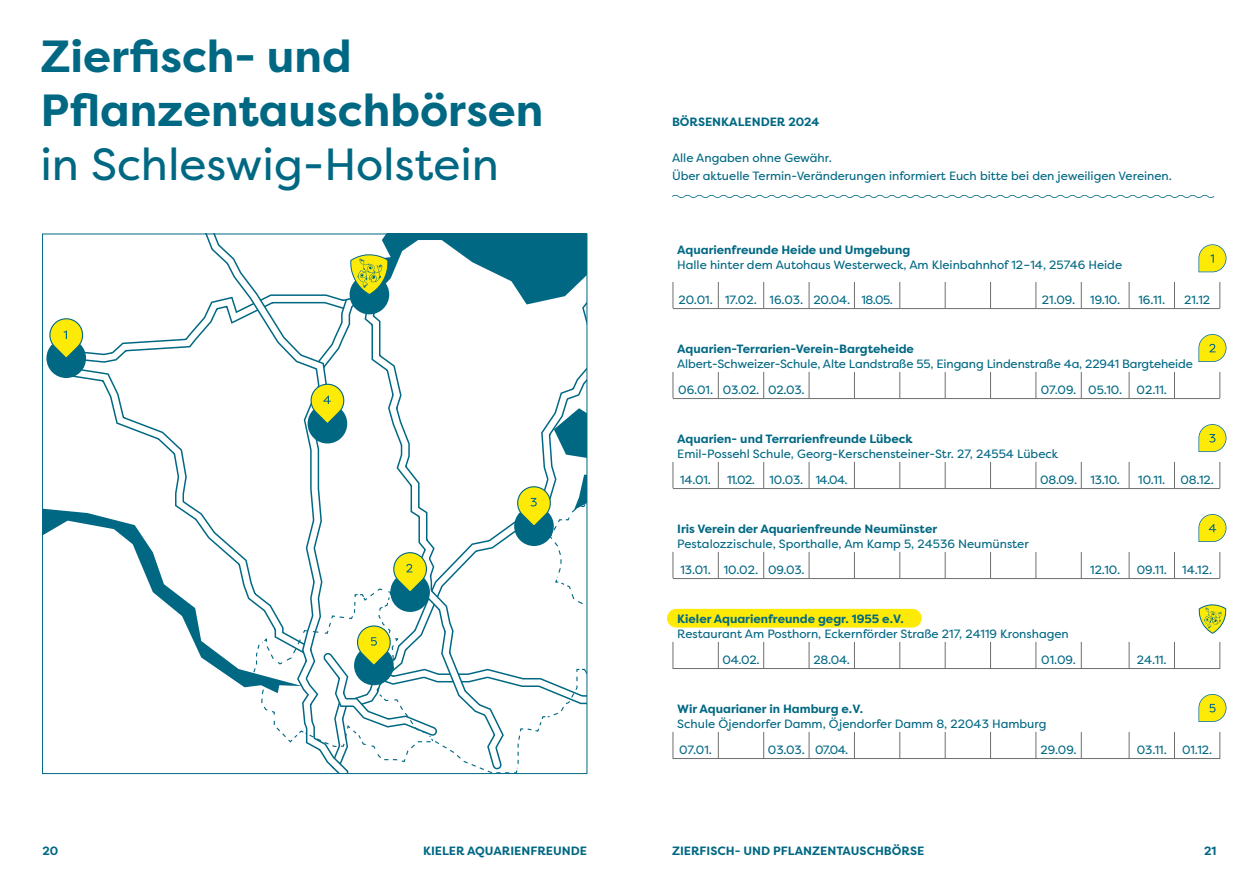
<style>
.page{position:relative;width:1259px;height:893px;background:#fff}
.page>*{position:absolute;margin:0;border:0;box-sizing:border-box;transform-origin:0 0}
.t1{font:700 45px/54px "Filson Pro";color:#006883}
.t2{font:45px "Filson Pro";color:#006883}
.t3{font:12px/18px "Filson Pro";color:#006883}
.t4{font:700 12px "Filson Pro";color:#006883}
.t5{font:12px "Filson Pro";letter-spacing:-.05em;color:#006883}
</style>
<div class="page">
<svg style="left:44px;top:236px;width:541px;height:299px"></svg>
<svg style="left:49px;top:293px;width:99px;height:288px"></svg>
<svg style="left:389px;top:269px;width:196px;height:215px"></svg>
<svg style="left:368px;top:292px;width:137px;height:192px"></svg>
<svg style="left:151px;top:236px;width:214px;height:452px"></svg>
<div style="left:349px;top:275px;width:40px;height:39px;background:#006883;border-radius:50%"></div>
<svg style="left:350px;top:254px;width:39px;height:40px"></svg>
<div style="left:308px;top:404px;width:39px;height:39px;background:#006883;border-radius:50%"></div>
<svg style="left:308px;top:383px;width:39px;height:40px"></svg>
<div style="left:46px;top:338px;width:40px;height:40px;background:#006883;border-radius:50%"></div>
<svg style="left:47px;top:317px;width:39px;height:40px"></svg>
<svg style="left:250px;top:484px;width:335px;height:288px"></svg>
<svg style="left:1198px;top:244px;width:28px;height:28px"></svg>
<svg style="left:1198px;top:334px;width:28px;height:28px"></svg>
<svg style="left:1198px;top:424px;width:28px;height:28px"></svg>
<svg style="left:1198px;top:514px;width:28px;height:28px"></svg>
<svg style="left:1198px;top:694px;width:28px;height:28px"></svg>
<div style="left:667px;top:609px;width:254px;height:19px;background:#fdea07;border-radius:9px"></div>
<svg style="left:1198px;top:604px;width:28px;height:30px"></svg>
<svg style="left:672px;top:282px;width:1px;height:26px"></svg>
<svg style="left:718px;top:282px;width:1px;height:26px"></svg>
<svg style="left:763px;top:282px;width:1px;height:26px"></svg>
<svg style="left:808px;top:282px;width:1px;height:26px"></svg>
<svg style="left:854px;top:282px;width:1px;height:26px"></svg>
<svg style="left:899px;top:282px;width:1px;height:26px"></svg>
<svg style="left:945px;top:282px;width:1px;height:26px"></svg>
<svg style="left:990px;top:282px;width:1px;height:26px"></svg>
<svg style="left:1035px;top:282px;width:1px;height:26px"></svg>
<svg style="left:1081px;top:282px;width:1px;height:26px"></svg>
<svg style="left:1128px;top:282px;width:1px;height:26px"></svg>
<svg style="left:1174px;top:282px;width:1px;height:26px"></svg>
<svg style="left:1219px;top:282px;width:1px;height:26px"></svg>
<svg style="left:672px;top:372px;width:1px;height:26px"></svg>
<svg style="left:718px;top:372px;width:1px;height:26px"></svg>
<svg style="left:763px;top:372px;width:1px;height:26px"></svg>
<svg style="left:808px;top:372px;width:1px;height:26px"></svg>
<svg style="left:854px;top:372px;width:1px;height:26px"></svg>
<svg style="left:899px;top:372px;width:1px;height:26px"></svg>
<svg style="left:945px;top:372px;width:1px;height:26px"></svg>
<svg style="left:990px;top:372px;width:1px;height:26px"></svg>
<svg style="left:1035px;top:372px;width:1px;height:26px"></svg>
<svg style="left:1081px;top:372px;width:1px;height:26px"></svg>
<svg style="left:1128px;top:372px;width:1px;height:26px"></svg>
<svg style="left:1174px;top:372px;width:1px;height:26px"></svg>
<svg style="left:1219px;top:372px;width:1px;height:26px"></svg>
<svg style="left:672px;top:462px;width:1px;height:26px"></svg>
<svg style="left:718px;top:462px;width:1px;height:26px"></svg>
<svg style="left:763px;top:462px;width:1px;height:26px"></svg>
<svg style="left:808px;top:462px;width:1px;height:26px"></svg>
<svg style="left:854px;top:462px;width:1px;height:26px"></svg>
<svg style="left:899px;top:462px;width:1px;height:26px"></svg>
<svg style="left:945px;top:462px;width:1px;height:26px"></svg>
<svg style="left:990px;top:462px;width:1px;height:26px"></svg>
<svg style="left:1035px;top:462px;width:1px;height:26px"></svg>
<svg style="left:1081px;top:462px;width:1px;height:26px"></svg>
<svg style="left:1128px;top:462px;width:1px;height:26px"></svg>
<svg style="left:1174px;top:462px;width:1px;height:26px"></svg>
<svg style="left:1219px;top:462px;width:1px;height:26px"></svg>
<svg style="left:672px;top:552px;width:1px;height:26px"></svg>
<svg style="left:718px;top:552px;width:1px;height:26px"></svg>
<svg style="left:763px;top:552px;width:1px;height:26px"></svg>
<svg style="left:808px;top:552px;width:1px;height:26px"></svg>
<svg style="left:854px;top:552px;width:1px;height:26px"></svg>
<svg style="left:899px;top:552px;width:1px;height:26px"></svg>
<svg style="left:945px;top:552px;width:1px;height:26px"></svg>
<svg style="left:990px;top:552px;width:1px;height:26px"></svg>
<svg style="left:1035px;top:552px;width:1px;height:26px"></svg>
<svg style="left:1081px;top:552px;width:1px;height:26px"></svg>
<svg style="left:1128px;top:552px;width:1px;height:26px"></svg>
<svg style="left:1174px;top:552px;width:1px;height:26px"></svg>
<svg style="left:1219px;top:552px;width:1px;height:26px"></svg>
<svg style="left:672px;top:642px;width:1px;height:27px"></svg>
<svg style="left:718px;top:642px;width:1px;height:26px"></svg>
<svg style="left:763px;top:642px;width:1px;height:26px"></svg>
<svg style="left:808px;top:642px;width:1px;height:26px"></svg>
<svg style="left:854px;top:642px;width:1px;height:26px"></svg>
<svg style="left:899px;top:642px;width:1px;height:26px"></svg>
<svg style="left:945px;top:642px;width:1px;height:26px"></svg>
<svg style="left:990px;top:642px;width:1px;height:26px"></svg>
<svg style="left:1035px;top:642px;width:1px;height:26px"></svg>
<svg style="left:1081px;top:642px;width:1px;height:26px"></svg>
<svg style="left:1128px;top:642px;width:1px;height:26px"></svg>
<svg style="left:1174px;top:642px;width:1px;height:26px"></svg>
<svg style="left:1219px;top:642px;width:1px;height:27px"></svg>
<svg style="left:672px;top:732px;width:1px;height:27px"></svg>
<svg style="left:718px;top:732px;width:1px;height:26px"></svg>
<svg style="left:763px;top:732px;width:1px;height:26px"></svg>
<svg style="left:808px;top:732px;width:1px;height:26px"></svg>
<svg style="left:854px;top:732px;width:1px;height:26px"></svg>
<svg style="left:899px;top:732px;width:1px;height:26px"></svg>
<svg style="left:945px;top:732px;width:1px;height:26px"></svg>
<svg style="left:990px;top:732px;width:1px;height:26px"></svg>
<svg style="left:1035px;top:732px;width:1px;height:26px"></svg>
<svg style="left:1081px;top:732px;width:1px;height:26px"></svg>
<svg style="left:1128px;top:732px;width:1px;height:26px"></svg>
<svg style="left:1174px;top:732px;width:1px;height:26px"></svg>
<svg style="left:1219px;top:732px;width:1px;height:27px"></svg>
<hr style="left:673px;top:668px;width:546px;height:1px;background:#6f6f6e">
<hr style="left:673px;top:758px;width:546px;height:1px;background:#6f6f6e">
<hr style="left:673px;top:308px;width:546px;height:1px;background:#70706f">
<hr style="left:673px;top:398px;width:546px;height:1px;background:#70706f">
<hr style="left:673px;top:488px;width:546px;height:1px;background:#70706f">
<hr style="left:673px;top:578px;width:546px;height:1px;background:#70706f">
<svg style="left:672px;top:195px;width:542px;height:3px"></svg>
<h1 class="t1" style="left:40px;top:30px;width:504px">Zierfisch- und<br>Pflanzentauschbörsen</h1>
<h1 class="t2" style="left:40px;top:137px;width:460px">in Schleswig-Holstein</h1>
<p class="t3" style="left:672px;top:149px;width:501px">Alle Angaben ohne Gewähr.<br>Über aktuelle Termin-Veränderungen informiert Euch bitte bei den jeweiligen Vereinen.</p>
<p class="t4" style="left:672px;top:115px;width:149px">BÖRSENKALENDER 2024</p>
<p class="t4" style="left:677px;top:243px;width:234px">Aquarienfreunde Heide und Umgebung</p>
<p class="t3" style="left:677px;top:256px;width:446px">Halle hinter dem Autohaus Westerweck, Am Kleinbahnhof 12 – 14, 25746 Heide</p>
<p class="t3" style="left:678px;top:291px;width:216px">20.01. 17.02. 16.03. 20.04. 18.05.</p>
<p class="t3" style="left:1042px;top:291px;width:80px">21.09. 19.10.</p>
<p class="t3" style="left:1138px;top:291px;width:28px">16.11.</p>
<p class="t3" style="left:1184px;top:291px;width:28px">21.12</p>
<p class="t4" style="left:677px;top:342px;width:238px">Aquarien-Terrarien-Verein-Bargteheide</p>
<p class="t3" style="left:677px;top:355px;width:517px">Albert-Schweizer-Schule, Alte Landstraße 55, Eingang Lindenstraße 4a, 22941 Bargteheide</p>
<p class="t3" style="left:678px;top:381px;width:128px">06.01. 03.02. 02.03.</p>
<p class="t3" style="left:1041px;top:381px;width:128px">07.09. 05.10. 02.11.</p>
<p class="t4" style="left:677px;top:432px;width:237px">Aquarien- und Terrarienfreunde Lübeck</p>
<p class="t3" style="left:677px;top:445px;width:382px">Emil-Possehl Schule, Georg-Kerschensteiner-Str. 27, 24554 Lübeck</p>
<p class="t3" style="left:680px;top:471px;width:32px">14.01.</p>
<p class="t5" style="left:727px;top:473px;width:122px">11.02. 10.03. 14.04.</p>
<p class="t3" style="left:1040px;top:471px;width:81px">08.09. 13.10.</p>
<p class="t3" style="left:1138px;top:471px;width:77px">10.11. 08.12.</p>
<p class="t4" style="left:677px;top:522px;width:262px">Iris Verein der Aquarienfreunde Neumünster</p>
<p class="t3" style="left:677px;top:535px;width:353px">Pestalozzischule, Sporthalle, Am Kamp 5, 24536 Neumünster</p>
<p class="t3" style="left:680px;top:561px;width:126px">13.01. 10.02. 09.03.</p>
<p class="t3" style="left:1090px;top:561px;width:32px">12.10.</p>
<p class="t3" style="left:1136px;top:561px;width:32px">09.11.</p>
<p class="t3" style="left:1182px;top:561px;width:31px">14.12.</p>
<p class="t4" style="left:677px;top:612px;width:228px">Kieler Aquarienfreunde gegr. 1955 e. V.</p>
<p class="t3" style="left:677px;top:625px;width:393px">Restaurant Am Posthorn, Eckernförder Straße 217, 24119 Kronshagen</p>
<p class="t3" style="left:722px;top:651px;width:39px">04.02.</p>
<p class="t3" style="left:813px;top:651px;width:38px">28.04.</p>
<p class="t3" style="left:1041px;top:651px;width:36px">01.09.</p>
<p class="t3" style="left:1136px;top:651px;width:31px">24.11.</p>
<p class="t4" style="left:677px;top:702px;width:187px">Wir Aquarianer in Hamburg e. V.</p>
<p class="t3" style="left:677px;top:715px;width:371px">Schule Öjendorfer Damm, Öjendorfer Damm 8, 22043 Hamburg</p>
<p class="t3" style="left:679px;top:741px;width:34px">07.01.</p>
<p class="t3" style="left:768px;top:741px;width:82px">03.03. 07.04.</p>
<p class="t3" style="left:1040px;top:741px;width:38px">29.09.</p>
<p class="t3" style="left:1136px;top:741px;width:32px">03.11.</p>
<p class="t3" style="left:1182px;top:741px;width:32px">01.12.</p>
<p class="t4" style="left:43px;top:844px;width:17px">20</p>
<p class="t4" style="left:672px;top:844px;width:254px">ZIERFISCH- UND PFLANZENTAUSCHBÖRSE</p>
<p class="t4" style="left:1204px;top:844px;width:14px">21</p>
<p class="t4" style="left:423px;top:844px;width:165px">KIELER AQUARIENFREUNDE</p>
</div>
